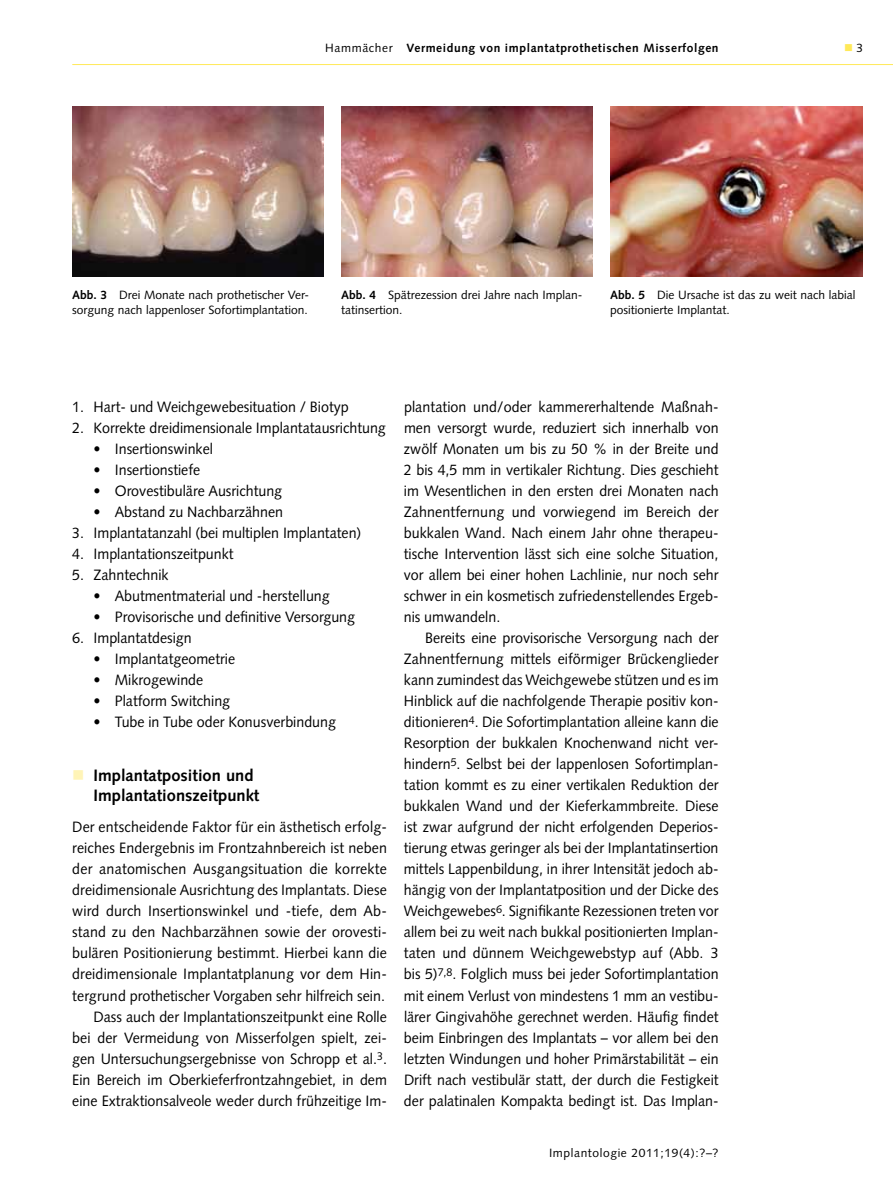
<style>
.page{position:relative;width:893px;height:1191px;background:#fff}
.page>*{position:absolute;margin:0;border:0;box-sizing:border-box;transform-origin:0 0}
.t1{font:700 16.5px/19.8px "Syntax LT Std";color:#000}
.t2{font:15px/21px "Syntax LT Std";color:#000;text-align:justify;scale:.95 1}
.t3{font:12px/14.4px "Syntax LT Std";color:#000}
.t4{font:700 12px "Syntax LT Std";letter-spacing:.05em;color:#000}
.t5{font:12px "Syntax LT Std";letter-spacing:.05em;color:#000}
.s1{font-weight:400}
.s2{color:#ffe959}
.s3{font-weight:700}
</style>
<div class="page">
<hr style="left:72px;top:64px;width:821px;height:1px;background:#ffe959">
<img style="left:72px;top:107px;width:251px;height:170px">
<img style="left:341px;top:107px;width:251px;height:170px">
<img style="left:610px;top:107px;width:252px;height:170px">
<p class="t4" style="left:325px;top:41px;width:395px"><span class="s1">Hammächer</span> Vermeidung von implantatprothetischen Misserfolgen</p>
<p class="t3" style="left:844px;top:40px;width:20px"><span class="s2">■</span> 3</p>
<p class="t3" style="left:72px;top:288px;width:238px"><span class="s3">Abb. 3</span> Drei Monate nach prothetischer Ver&shy;sorgung nach lappenloser Sofortimplantation.</p>
<p class="t3" style="left:341px;top:288px;width:243px"><span class="s3">Abb. 4</span> Spätrezession drei Jahre nach Implan&shy;tatinsertion.</p>
<p class="t3" style="left:610px;top:288px;width:247px"><span class="s3">Abb. 5</span> Die Ursache ist das zu weit nach labial positionierte Implantat.</p>
<p class="t2" style="left:72px;top:396px;width:293px">1. Hart- und Weichgewebesituation / Biotyp</p>
<p class="t2" style="left:72px;top:417px;width:332px">2. Korrekte dreidimensionale Implantatausrichtung</p>
<p class="t2" style="left:94px;top:438px;width:127px">• Insertionswinkel</p>
<p class="t2" style="left:94px;top:459px;width:114px">• Insertionstiefe</p>
<p class="t2" style="left:94px;top:480px;width:200px">• Orovestibuläre Ausrichtung</p>
<p class="t2" style="left:94px;top:501px;width:201px">• Abstand zu Nachbarzähnen</p>
<p class="t2" style="left:72px;top:522px;width:306px">3. Implantatanzahl (bei multiplen Implantaten)</p>
<p class="t2" style="left:72px;top:543px;width:171px">4. Implantationszeitpunkt</p>
<p class="t2" style="left:72px;top:564px;width:103px">5. Zahntechnik</p>
<p class="t2" style="left:94px;top:585px;width:250px">• Abutmentmaterial und -herstellung</p>
<p class="t2" style="left:94px;top:606px;width:277px">• Provisorische und definitive Versorgung</p>
<p class="t2" style="left:72px;top:627px;width:127px">6. Implantatdesign</p>
<p class="t2" style="left:94px;top:648px;width:151px">• Implantatgeometrie</p>
<p class="t2" style="left:94px;top:669px;width:117px">• Mikrogewinde</p>
<p class="t2" style="left:94px;top:690px;width:145px">• Platform Switching</p>
<p class="t2" style="left:94px;top:711px;width:257px">• Tube in Tube oder Konusverbindung</p>
<p class="t1" style="left:94px;top:765px;width:167px">Implantatposition und<br>Implantationszeitpunkt</p>
<p class="t2" style="left:72px;top:816px;width:333px;text-align:right">Der entscheidende Faktor für ein ästhetisch erfolg&shy;reiches Endergebnis im Frontzahnbereich ist neben der anatomischen Ausgangsituation die korrekte dreidimensionale Ausrichtung des Implantats. Diese wird durch Insertionswinkel und -tiefe, dem Ab&shy;stand zu den Nachbarzähnen sowie der orovesti&shy;bulären Positionierung bestimmt. Hierbei kann die dreidimensionale Implantatplanung vor dem Hin&shy;tergrund prothetischer Vorgaben sehr hilfreich sein.<br>Dass auch der Implantationszeitpunkt eine Rolle bei der Vermeidung von Misserfolgen spielt, zei&shy;gen Untersuchungsergebnisse von Schropp et al.<sup>3</sup>.<br>Ein Bereich im Oberkieferfrontzahngebiet, in dem eine Extraktionsalveole weder durch frühzeitige Im-</p>
<p class="t2" style="left:404px;top:396px;width:333px">plantation und/oder kammererhaltende Maßnah&shy;men versorgt wurde, reduziert sich innerhalb von zwölf Monaten um bis zu 50 % in der Breite und 2 bis 4,5 mm in vertikaler Richtung. Dies geschieht im Wesentlichen in den ersten drei Monaten nach Zahnentfernung und vorwiegend im Bereich der bukkalen Wand. Nach einem Jahr ohne therapeu&shy;tische Intervention lässt sich eine solche Situation, vor allem bei einer hohen Lachlinie, nur noch sehr schwer in ein kosmetisch zufriedenstellendes Ergeb&shy;nis umwandeln.</p>
<p class="t2" style="left:404px;top:627px;width:333px;text-indent:21px">Bereits eine provisorische Versorgung nach der Zahnentfernung mittels eiförmiger Brückenglieder kann zumindest das Weichgewebe stützen und es im Hinblick auf die nachfolgende Therapie positiv kon&shy;ditionieren<sup>4</sup>. Die Sofortimplantation alleine kann die Resorption der bukkalen Knochenwand nicht ver&shy;hindern<sup>5</sup>. Selbst bei der lappenlosen Sofortimplan&shy;tation kommt es zu einer vertikalen Reduktion der bukkalen Wand und der Kieferkammbreite. Diese ist zwar aufgrund der nicht erfolgenden Deperios&shy;tierung etwas geringer als bei der Implantatinsertion mittels Lappenbildung, in ihrer Intensität jedoch ab&shy;hängig von der Implantatposition und der Dicke des Weichgewebes<sup>6</sup>. Signifikante Rezessionen treten vor allem bei zu weit nach bukkal positionierten Implan&shy;taten und dünnem Weichgewebstyp auf (Abb. 3 bis 5)<sup>7,8</sup>. Folglich muss bei jeder Sofortimplantation mit einem Verlust von mindestens 1 mm an vestibu&shy;lärer Gingivahöhe gerechnet werden. Häufig findet beim Einbringen des Implantats – vor allem bei den letzten Windungen und hoher Primärstabilität – ein Drift nach vestibulär statt, der durch die Festigkeit der palatinalen Kompakta bedingt ist. Das Implan-</p>
<p class="t5" style="left:549px;top:1146px;width:171px">Implantologie 2011;19(4):?–?</p>
</div>
